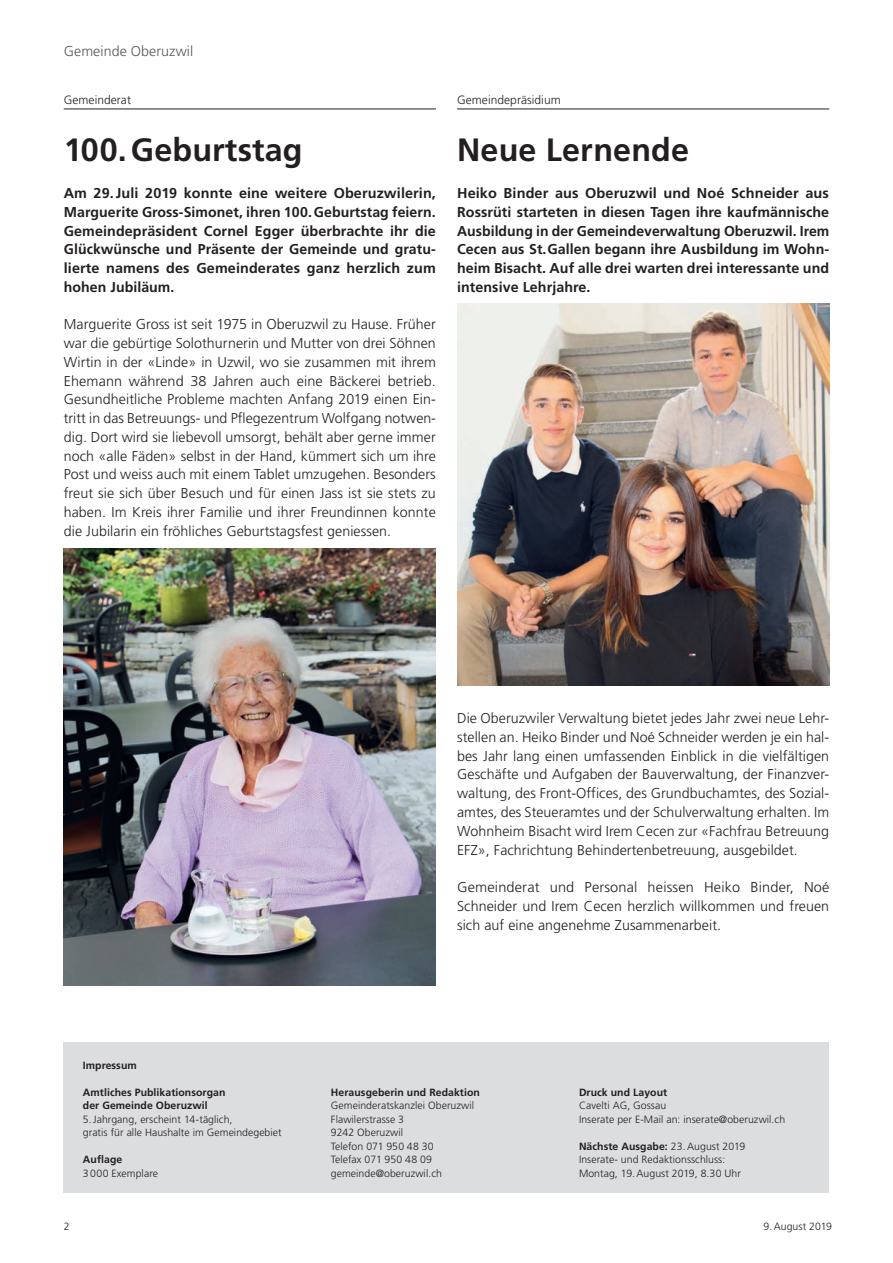
<style>
.page{position:relative;width:893px;height:1263px;background:#fff}
.page>*{position:absolute;margin:0;border:0;box-sizing:border-box;transform-origin:0 0}
.t1{font:700 32.25px "Frutiger LT Std";letter-spacing:.005em;color:#231f20}
.t2{font:300 14.25px/18.8px "Frutiger LT Std";letter-spacing:.005em;color:#231f20;text-align:justify}
.t3{font:700 14.25px/18.8px "Frutiger LT Std";letter-spacing:.005em;color:#231f20;text-align:justify}
.t4{font:300 14.25px "Frutiger LT Std";letter-spacing:.005em;color:#57585a}
.t5{font:300 12px "Frutiger LT Std";letter-spacing:.005em;color:#231f20}
.t6{font:300 10.5px/13.5px "Frutiger LT Std";letter-spacing:.005em;color:#231f20}
.t7{font:700 10.5px/13.5px "Frutiger LT Std";letter-spacing:.005em;color:#231f20}
.s1{font-weight:700}
</style>
<div class="page">
<div style="left:64px;top:1042px;width:765px;height:151px;background:#dcdddf"></div>
<hr style="left:64px;top:109px;width:372px;height:1px;background:#231f20">
<img style="left:64px;top:548px;width:372px;height:438px">
<hr style="left:457px;top:109px;width:372px;height:1px;background:#231f20">
<img style="left:457px;top:304px;width:372px;height:382px">
<p class="t4" style="left:64px;top:43px;width:131px">Gemeinde Oberuzwil</p>
<p class="t5" style="left:64px;top:93px;width:69px">Gemeinderat</p>
<h1 class="t1" style="left:64px;top:130px;width:240px">100.Geburtstag</h1>
<p class="t3" style="left:64px;top:184px;width:374px">Am 29.Juli 2019 konnte eine weitere Oberuzwilerin, Marguerite Gross-Simonet, ihren 100.Geburtstag feiern.<br>Gemeindepräsident Cornel Egger überbrachte ihr die Glückwünsche und Präsente der Gemeinde und gratu&shy;lierte namens des Gemeinderates ganz herzlich zum hohen Jubiläum.</p>
<p class="t2" style="left:64px;top:315px;width:374px">Marguerite Gross ist seit 1975 in Oberuzwil zu Hause. Früher war die gebürtige Solothurnerin und Mutter von drei Söhnen Wirtin in der «Linde» in Uzwil, wo sie zusammen mit ihrem Ehemann während 38 Jahren auch eine Bäckerei betrieb.<br>Gesundheitliche Probleme machten Anfang 2019 einen Ein&shy;tritt in das Betreuungs- und Pflegezentrum Wolfgang notwen&shy;dig. Dort wird sie liebevoll umsorgt, behält aber gerne immer noch «alle Fäden» selbst in der Hand, kümmert sich um ihre Post und weiss auch mit einem Tablet umzugehen. Besonders freut sie sich über Besuch und für einen Jass ist sie stets zu haben. Im Kreis ihrer Familie und ihrer Freundinnen konnte die Jubilarin ein fröhliches Geburtstagsfest geniessen.</p>
<p class="t5" style="left:457px;top:93px;width:105px">Gemeindepräsidium</p>
<h1 class="t1" style="left:457px;top:130px;width:233px">Neue Lernende</h1>
<p class="t3" style="left:457px;top:184px;width:374px">Heiko Binder aus Oberuzwil und Noé Schneider aus Rossrüti starteten in diesen Tagen ihre kaufmännische Ausbildung in der Gemeindeverwaltung Oberuzwil. Irem Cecen aus St.Gallen begann ihre Ausbildung im Wohn&shy;heim Bisacht. Auf alle drei warten drei interessante und intensive Lehrjahre.</p>
<p class="t2" style="left:457px;top:709px;width:374px">Die Oberuzwiler Verwaltung bietet jedes Jahr zwei neue Lehr&shy;stellen an. Heiko Binder und Noé Schneider werden je ein hal&shy;bes Jahr lang einen umfassenden Einblick in die vielfältigen Geschäfte und Aufgaben der Bauverwaltung, der Finanzver&shy;waltung, des Front-Offices, des Grundbuchamtes, des Sozial&shy;amtes, des Steueramtes und der Schulverwaltung erhalten. Im Wohnheim Bisacht wird Irem Cecen zur «Fachfrau Betreuung EFZ», Fachrichtung Behindertenbetreuung, ausgebildet.</p>
<p class="t2" style="left:457px;top:878px;width:374px">Gemeinderat und Personal heissen Heiko Binder, Noé Schneider und Irem Cecen herzlich willkommen und freuen sich auf eine angenehme Zusammenarbeit.</p>
<p class="t7" style="left:83px;top:1058px;width:55px">Impressum</p>
<p class="t7" style="left:83px;top:1085px;width:144px">Amtliches Publikationsorgan der Gemeinde Oberuzwil</p>
<p class="t6" style="left:83px;top:1113px;width:200px">5.Jahrgang, erscheint 14-täglich,<br>gratis für alle Haushalte im Gemeindegebiet</p>
<p class="t7" style="left:83px;top:1153px;width:41px">Auflage</p>
<p class="t6" style="left:83px;top:1167px;width:77px">3000 Exemplare</p>
<p class="t7" style="left:331px;top:1085px;width:150px">Herausgeberin und Redaktion</p>
<p class="t6" style="left:331px;top:1099px;width:145px">Gemeinderatskanzlei Oberuzwil<br>Flawilerstrasse 3<br>9242 Oberuzwil<br>Telefon 071 950 48 30<br>Telefax 071 950 48 09 gemeinde@oberuzwil.ch</p>
<p class="t7" style="left:579px;top:1085px;width:90px">Druck und Layout</p>
<p class="t6" style="left:579px;top:1099px;width:208px">Cavelti AG, Gossau<br>Inserate per E-Mail an: inserate@oberuzwil.ch</p>
<p class="t6" style="left:579px;top:1140px;width:168px"><span class="s1">Nächste Ausgabe:</span> 23.August 2019<br>Inserate- und Redaktionsschluss:<br>Montag, 19.August 2019, 8.30 Uhr</p>
<p class="t6" style="left:64px;top:1219px;width:7px">2</p>
<p class="t6" style="left:763px;top:1219px;width:70px">9.August 2019</p>
</div>
